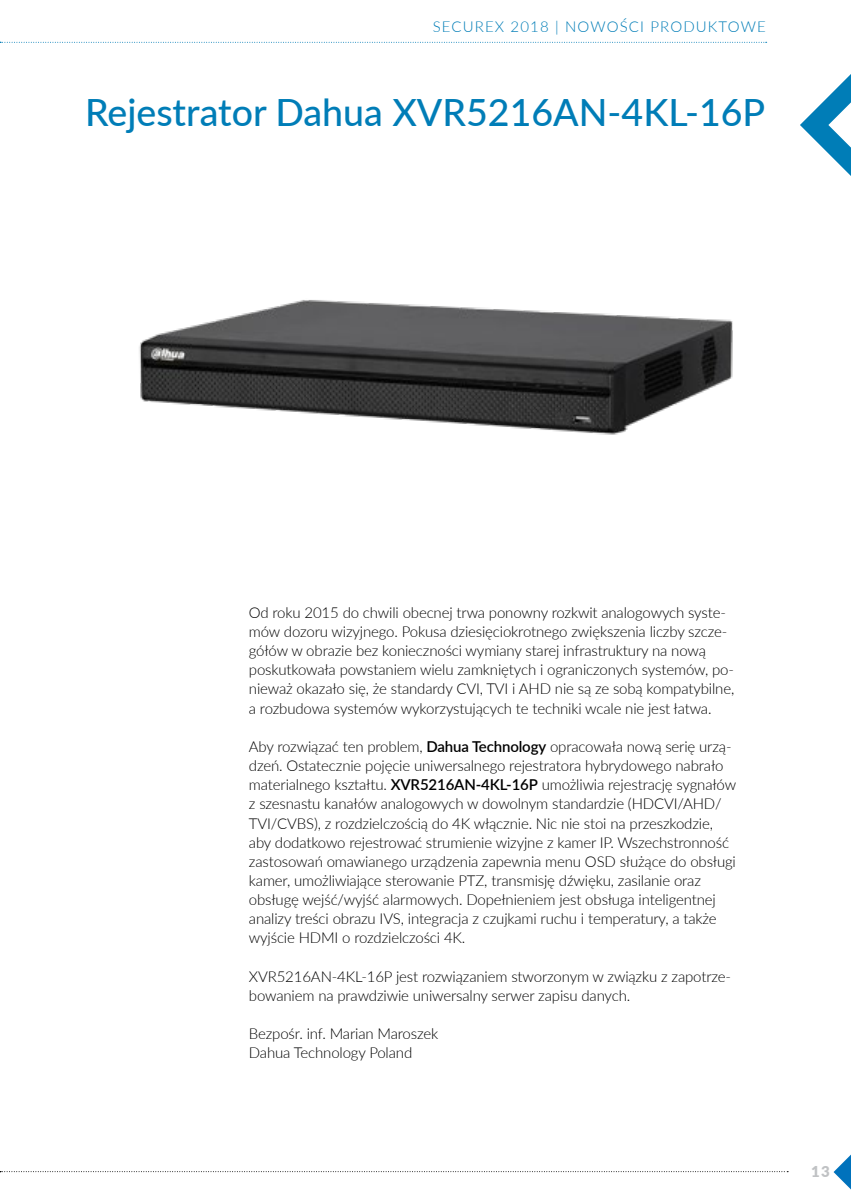
<style>
.page{position:relative;width:851px;height:1200px;background:#fff}
.page>*{position:absolute;margin:0;border:0;box-sizing:border-box;transform-origin:0 0}
.t1{font:500 37.5px "Lato";color:#007db7}
.t2{font:300 15px/19.2px "Lato";letter-spacing:-.01em;color:#000}
.t3{font:300 15px "Lato";letter-spacing:.075em;color:#007db7}
.t4{font:900 15px "Lato";color:#c0c2c4}
.s1{font-weight:600}
</style>
<div class="page">
<svg style="left:833px;top:1155px;width:17px;height:34px"></svg>
<svg style="left:800px;top:75px;width:50px;height:100px"></svg>
<img style="left:139px;top:300px;width:594px;height:135px">
<svg style="left:0;top:42px;width:766px;height:1px"></svg>
<p class="t3" style="left:433px;top:16px;width:334px">SECUREX 2018 | NOWOŚCI PRODUKTOWE</p>
<h1 class="t1" style="left:85px;top:86px;width:681px">Rejestrator Dahua XVR5216AN-4KL-16P</h1>
<p class="t2" style="left:249px;top:602px;width:487px">Od roku 2015 do chwili obecnej trwa ponowny rozkwit analogowych syste&shy;mów dozoru wizyjnego. Pokusa dziesięciokrotnego zwiększenia liczby szcze&shy;gółów w obrazie bez konieczności wymiany starej infrastruktury na nową poskutkowała powstaniem wielu zamkniętych i ograniczonych systemów, po&shy;nieważ okazało się, że standardy CVI, TVI i AHD nie są ze sobą kompatybilne, a rozbudowa systemów wykorzystujących te techniki wcale nie jest łatwa.</p>
<p class="t2" style="left:249px;top:736px;width:488px">Aby rozwiązać ten problem, <span class="s1">Dahua Technology</span> opracowała nową serię urzą&shy;dzeń. Ostatecznie pojęcie uniwersalnego rejestratora hybrydowego nabrało materialnego kształtu. <span class="s1">XVR5216AN-4KL-16P</span> umożliwia rejestrację sygnałów z szesnastu kanałów analogowych w dowolnym standardzie (HDCVI/AHD/ TVI/CVBS), z rozdzielczością do 4K włącznie. Nic nie stoi na przeszkodzie, aby dodatkowo rejestrować strumienie wizyjne z kamer IP. Wszechstronność zastosowań omawianego urządzenia zapewnia menu OSD służące do obsługi kamer, umożliwiające sterowanie PTZ, transmisję dźwięku, zasilanie oraz obsługę wejść/wyjść alarmowych. Dopełnieniem jest obsługa inteligentnej analizy treści obrazu IVS, integracja z czujkami ruchu i temperatury, a także wyjście HDMI o rozdzielczości 4K.</p>
<p class="t2" style="left:249px;top:965px;width:483px">XVR5216AN-4KL-16P jest rozwiązaniem stworzonym w związku z zapotrze&shy;bowaniem na prawdziwie uniwersalny serwer zapisu danych.</p>
<p class="t2" style="left:249px;top:1023px;width:191px">Bezpośr. inf. Marian Maroszek<br>Dahua Technology Poland</p>
<p class="t4" style="left:811px;top:1160px;width:20px">13</p>
</div>
